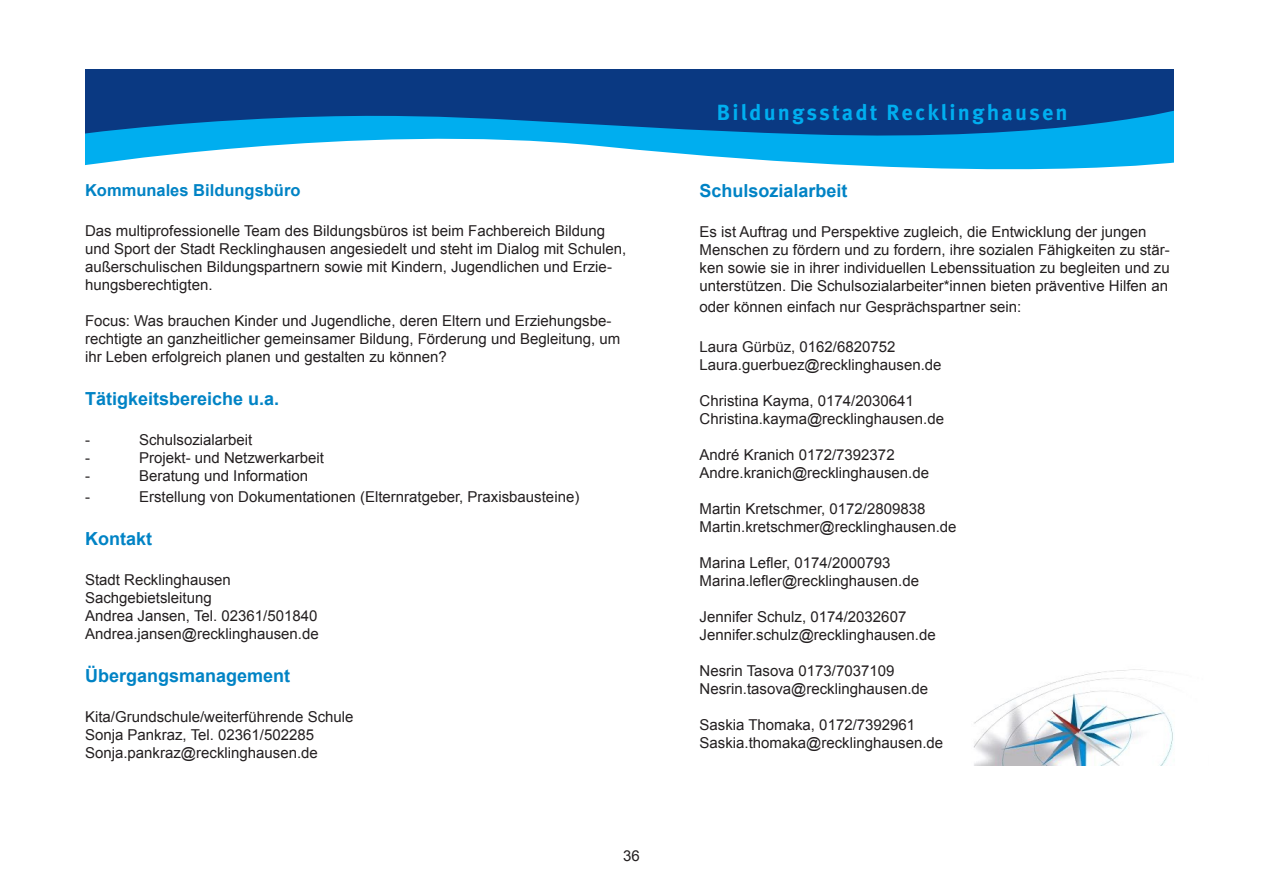
<style>
.page{position:relative;width:1263px;height:893px;background:#fff}
.page>*{position:absolute;margin:0;border:0;box-sizing:border-box;transform-origin:0 0}
.t1{font:700 21.9px "Meta OT";color:#00aeef}
.t2{font:700 18px "Arial";color:#0083c5}
.t3{font:700 16.5px "Arial";color:#0083c5}
.t4{font:15px/18px "Arial";color:#231f20}
</style>
<div class="page">
<svg style="left:85px;top:142px;width:1089px;height:28px"></svg>
<svg style="left:85px;top:70px;width:1089px;height:72px;fill:#0a3982"></svg>
<img style="left:974px;top:669px;width:199px;height:96px">
<p class="t3" style="left:85px;top:179px;width:217px">Kommunales Bildungsbüro</p>
<p class="t4" style="left:85px;top:222px;width:543px">Das multiprofessionelle Team des Bildungsbüros ist beim Fachbereich Bildung und Sport der Stadt Recklinghausen angesiedelt und steht im Dialog mit Schulen, außerschulischen Bildungspartnern sowie mit Kindern, Jugendlichen und Erzie&shy;hungsberechtigten.</p>
<p class="t4" style="left:85px;top:312px;width:537px">Focus: Was brauchen Kinder und Jugendliche, deren Eltern und Erziehungsbe&shy;rechtigte an ganzheitlicher gemeinsamer Bildung, Förderung und Begleitung, um ihr Leben erfolgreich planen und gestalten zu können?</p>
<p class="t2" style="left:85px;top:387px;width:196px">Tätigkeitsbereiche u.a.</p>
<p class="t4" style="left:85px;top:430px;width:6px">-</p>
<p class="t4" style="left:139px;top:430px;width:115px">Schulsozialarbeit</p>
<p class="t4" style="left:85px;top:448px;width:6px">-</p>
<p class="t4" style="left:139px;top:448px;width:187px">Projekt- und Netzwerkarbeit</p>
<p class="t4" style="left:85px;top:466px;width:6px">-</p>
<p class="t4" style="left:139px;top:466px;width:171px">Beratung und Information</p>
<p class="t4" style="left:85px;top:488px;width:6px">-</p>
<p class="t4" style="left:139px;top:488px;width:442px">Erstellung von Dokumentationen (Elternratgeber, Praxisbausteine)</p>
<p class="t2" style="left:85px;top:527px;width:68px">Kontakt</p>
<p class="t4" style="left:85px;top:571px;width:147px">Stadt Recklinghausen</p>
<p class="t4" style="left:85px;top:589px;width:128px">Sachgebietsleitung</p>
<p class="t4" style="left:85px;top:607px;width:234px">Andrea Jansen, Tel. 02361/501840</p>
<p class="t4" style="left:85px;top:625px;width:235px">Andrea.jansen@recklinghausen.de</p>
<p class="t2" style="left:85px;top:664px;width:207px">Übergangsmanagement</p>
<p class="t4" style="left:85px;top:708px;width:270px">Kita/Grundschule/weiterführende Schule</p>
<p class="t4" style="left:85px;top:726px;width:231px">Sonja Pankraz, Tel. 02361/502285</p>
<p class="t4" style="left:85px;top:744px;width:234px">Sonja.pankraz@recklinghausen.de</p>
<p class="t4" style="left:623px;top:847px;width:18px">36</p>
<p class="t1" style="left:717px;top:99px;width:352px">Bildungsstadt Recklinghausen</p>
<p class="t2" style="left:699px;top:179px;width:150px">Schulsozialarbeit</p>
<p class="t4" style="left:699px;top:223px;width:472px">Es ist Auftrag und Perspektive zugleich, die Entwicklung der jungen Menschen zu fördern und zu fordern, ihre sozialen Fähigkeiten zu stär&shy;ken sowie sie in ihrer individuellen Lebenssituation zu begleiten und zu unterstützen. Die Schulsozialarbeiter*innen bieten präventive Hilfen an</p>
<p class="t4" style="left:699px;top:298px;width:323px">oder können einfach nur Gesprächspartner sein:</p>
<p class="t4" style="left:699px;top:338px;width:197px">Laura Gürbüz, 0162/6820752</p>
<p class="t4" style="left:699px;top:356px;width:244px">Laura.guerbuez@recklinghausen.de</p>
<p class="t4" style="left:699px;top:392px;width:216px">Christina Kayma, 0174/2030641</p>
<p class="t4" style="left:699px;top:410px;width:246px">Christina.kayma@recklinghausen.de</p>
<p class="t4" style="left:699px;top:446px;width:197px">André Kranich 0172/7392372</p>
<p class="t4" style="left:699px;top:464px;width:231px">Andre.kranich@recklinghausen.de</p>
<p class="t4" style="left:699px;top:500px;width:227px">Martin Kretschmer, 0172/2809838</p>
<p class="t4" style="left:699px;top:518px;width:258px">Martin.kretschmer@recklinghausen.de</p>
<p class="t4" style="left:699px;top:554px;width:192px">Marina Lefler, 0174/2000793</p>
<p class="t4" style="left:699px;top:572px;width:221px">Marina.lefler@recklinghausen.de</p>
<p class="t4" style="left:699px;top:608px;width:208px">Jennifer Schulz, 0174/2032607</p>
<p class="t4" style="left:699px;top:626px;width:238px">Jennifer.schulz@recklinghausen.de</p>
<p class="t4" style="left:699px;top:662px;width:196px">Nesrin Tasova 0173/7037109</p>
<p class="t4" style="left:699px;top:680px;width:230px">Nesrin.tasova@recklinghausen.de</p>
<p class="t4" style="left:699px;top:716px;width:217px">Saskia Thomaka, 0172/7392961</p>
<p class="t4" style="left:699px;top:734px;width:245px">Saskia.thomaka@recklinghausen.de</p>
</div>
